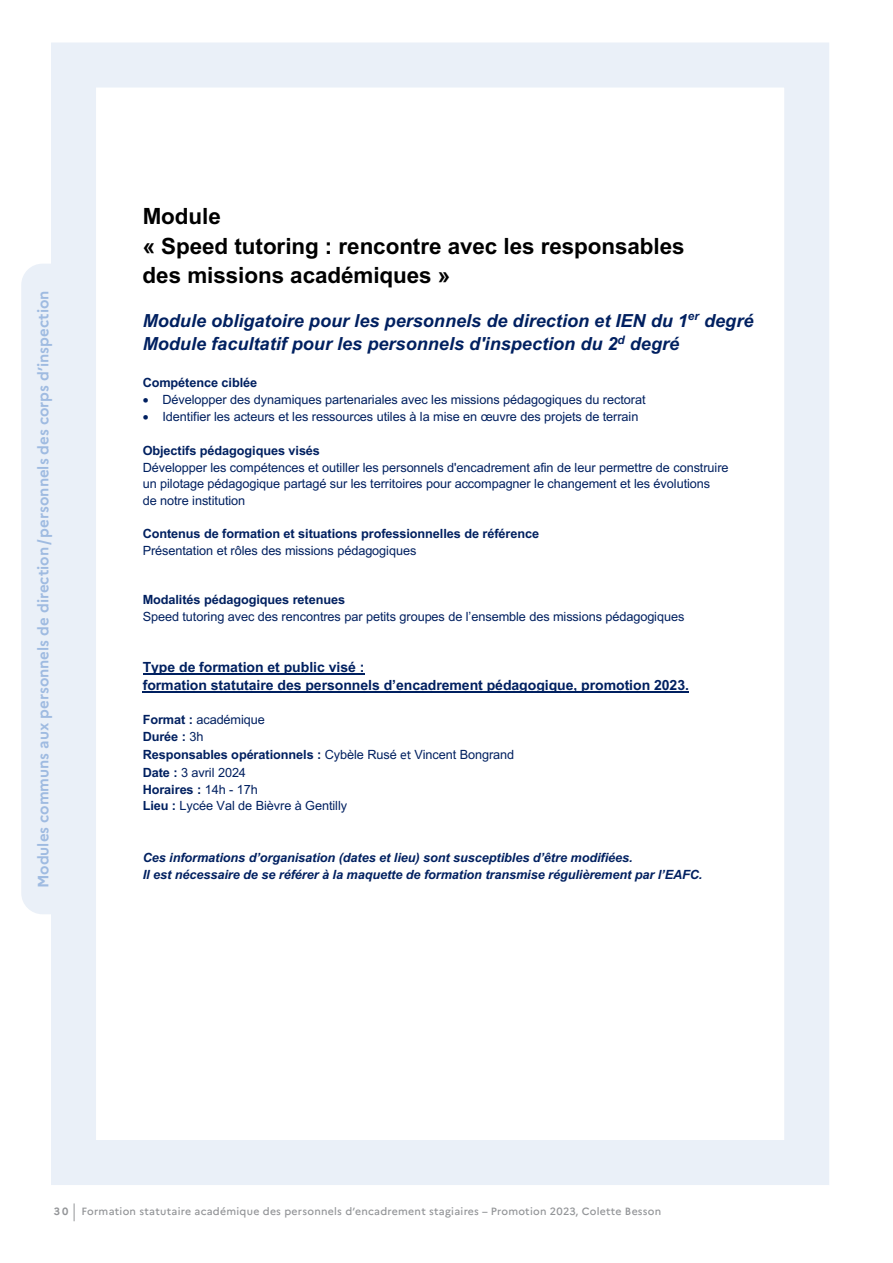
<style>
.page{position:relative;width:893px;height:1263px;background:#fff}
.page>*{position:absolute;margin:0;border:0;box-sizing:border-box;transform-origin:0 0}
.t1{font:700 22.5px/29.4px "Arial";letter-spacing:-.005em;color:#000}
.t2{font:italic 700 18.15px/23.7px "Arial";color:#002060}
.t3{font:700 15px "Marianne";color:#9fbbe1}
.t4{font:700 14.1px/18.5px "Arial";letter-spacing:-.005em;color:#002060}
.t5{font:12.75px/17px "Arial";letter-spacing:-.005em;color:#002060}
.t6{font:700 12.75px/16.4px "Arial";letter-spacing:-.005em;color:#002060}
.t7{font:italic 700 12.75px/16.8px "Arial";letter-spacing:-.005em;color:#002060}
.t8{font:500 10.5px "Marianne";letter-spacing:.025em;color:#939598}
.s1{font-weight:400}
.s2{font-weight:700}
.s3{font-family:"Ebrima"}
</style>
<div class="page">
<svg style="left:74px;top:1203px;width:1px;height:18px"></svg>
<hr style="left:143px;top:673px;width:221px;height:1px;background:#002060">
<hr style="left:143px;top:691px;width:546px;height:2px;background:#002060">
<div style="left:51px;top:43px;width:778px;height:1142px;border:45px solid #eaf0f8"></div>
<div style="left:21px;top:264px;width:62px;height:650px;background:#eaf0f8;border-radius:21px"></div>
<p class="t3" style="left:34px;top:888px;width:599px;rotate:-90deg">Modules communs aux personnels de direction/personnels des corps d’inspection</p>
<h1 class="t1" style="left:143px;top:202px;width:543px">Module<br>« Speed tutoring : rencontre avec les responsables des missions académiques »</h1>
<h2 class="t2" style="left:143px;top:309px;width:612px">Module obligatoire pour les personnels de direction et IEN du 1<sup>er</sup> degré<br>Module facultatif pour les personnels d'inspection du 2<sup>d</sup> degré</h2>
<p class="t6" style="left:143px;top:374px;width:116px">Compétence ciblée</p>
<p class="t5" style="left:143px;top:391px;width:504px">• Développer des dynamiques partenariales avec les missions pédagogiques du rectorat</p>
<p class="t5" style="left:143px;top:408px;width:497px">• Identifier les acteurs et les ressources utiles à la mise en œuvre des projets de terrain</p>
<p class="t6" style="left:143px;top:442px;width:179px">Objectifs pédagogiques visés</p>
<p class="t5" style="left:143px;top:459px;width:587px;line-height:16.5px">Développer les compétences et outiller les personnels d'encadrement afin de leur permettre de construire un pilotage pédagogique partagé sur les territoires pour accompagner le changement et les évolutions<br>de notre institution</p>
<p class="t6" style="left:143px;top:525px;width:398px">Contenus de formation et situations professionnelles de référence</p>
<p class="t5" style="left:143px;top:541px;width:275px">Présentation et rôles des missions pédagogiques</p>
<p class="t6" style="left:143px;top:591px;width:204px">Modalités pédagogiques retenues</p>
<p class="t5" style="left:143px;top:608px;width:543px">Speed tutoring avec des rencontres par petits groupes de l’ensemble des missions pédagogiques</p>
<p class="t4" style="left:143px;top:658px;width:548px">Type de formation et public visé :<br>formation statutaire des personnels d’encadrement pédagogique, promotion 2023.</p>
<p class="t6" style="left:143px;top:712px;width:124px">Format : <span class="s1">académique<br></span>Durée : <span class="s1">3h</span></p>
<p class="t5" style="left:143px;top:746px;width:373px"><span class="s2">Responsables opérationnels :</span> Cybèle Rusé <span class="s3">et</span> Vincent Bongrand <span class="s2">Date :</span> 3 avril 2024<br><span class="s2">Horaires :</span> 14h - 17h<br><span class="s2">Lieu :</span> Lycée Val de Bièvre à Gentilly</p>
<p class="t7" style="left:143px;top:849px;width:561px">Ces informations d’organisation (dates et lieu) sont susceptibles d’être modifiées.<br>Il est nécessaire de se référer à la maquette de formation transmise régulièrement par l’EAFC.</p>
<p class="t8" style="left:54px;top:1205px;width:609px"><span class="s2">3 0</span> Formation statutaire académique des personnels d’encadrement stagiaires – Promotion 2023, Colette Besson</p>
</div>
